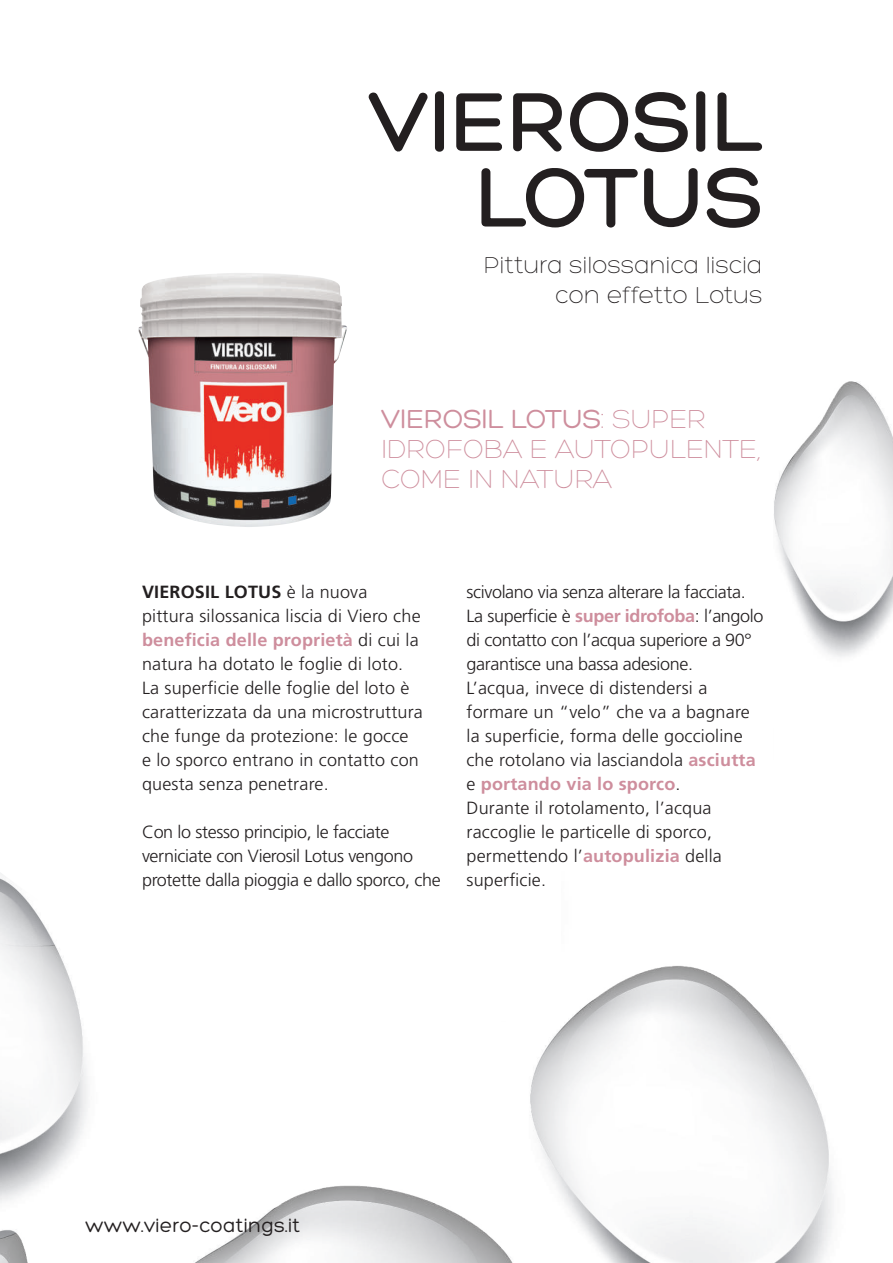
<style>
.page{position:relative;width:893px;height:1263px;background:#fff}
.page>*{position:absolute;margin:0;border:0;box-sizing:border-box;transform-origin:0 0}
.t1{font:86.25px/75.8px "Hero";color:#231f20}
.t2{font:300 28.2px/29.8px "Hero";letter-spacing:-.01em;color:#ce8e9d}
.t3{font:28.2px "Hero";color:#ce8e9d}
.t4{font:300 24.9px/30.6px "Hero";color:#231f20;text-align:right}
.t5{font:20.25px "Hero";letter-spacing:.01em;color:#231f20}
.t6{font:300 17.7px/24px "Frutiger LT Std";letter-spacing:.01em;color:#231f20}
.t7{font:300 17.7px/24px "Frutiger LT Std";letter-spacing:-.02em;color:#231f20}
.s1{font-weight:700}
.s2{font-weight:700;color:#ce8e9d}
</style>
<div class="page">
<img style="left:0;top:381px;width:893px;height:882px">
<div style="left:0;top:324px;width:773px;height:547px;background:#fff"></div>
<div style="left:97px;top:533px;width:404px;height:559px;background:#fff"></div>
<div style="left:149px;top:462px;width:412px;height:559px;background:#fff"></div>
<svg style="left:368px;top:92px;width:60px;height:60px"></svg>
<svg style="left:435px;top:91px;width:9px;height:61px"></svg>
<svg style="left:456px;top:93px;width:46px;height:58px"></svg>
<svg style="left:513px;top:93px;width:49px;height:59px"></svg>
<svg style="left:570px;top:92px;width:118px;height:61px"></svg>
<svg style="left:696px;top:91px;width:10px;height:61px"></svg>
<svg style="left:717px;top:93px;width:45px;height:58px"></svg>
<svg style="left:481px;top:168px;width:217px;height:60px"></svg>
<svg style="left:706px;top:167px;width:54px;height:61px"></svg>
<img style="left:138px;top:273px;width:209px;height:254px">
<svg style="left:0;top:871px;width:97px;height:102px"></svg>
<h1 class="t1" style="left:476px;top:84px;width:57px;text-indent:-107px">VIEROSIL<br>LOTUS</h1>
<h3 class="t4" style="left:484px;top:250px;width:280px">Pittura silossanica liscia con effetto Lotus</h3>
<h2 class="t3" style="left:381px;top:405px;width:35px">VIEROSIL</h2>
<h2 class="t3" style="left:511px;top:405px;width:19px">LOTUS</h2>
<h2 class="t2" style="left:381px;top:404px;width:381px;text-indent:220px">: SUPER<br>IDROFOBA E AUTOPULENTE,<br>COME IN NATURA</h2>
<p class="t6" style="left:142px;top:580px;width:282px"><span class="s1">VIEROSIL LOTUS</span> è la nuova pittura silossanica liscia di Viero che <span class="s2">beneficia delle proprietà</span> di cui la natura ha dotato le foglie di loto.<br>La superficie delle foglie del loto è caratterizzata da una microstruttura che funge da protezione: le gocce<br>e lo sporco entrano in contatto con questa senza penetrare.</p>
<p class="t7" style="left:142px;top:820px;width:300px">Con lo stesso principio, le facciate verniciate con Vierosil Lotus vengono protette dalla pioggia e dallo sporco, che</p>
<p class="t6" style="left:466px;top:580px;width:299px">scivolano via senza alterare la facciata.<br>La superficie è <span class="s2">super idrofoba</span>: l’angolo di contatto con l’acqua superiore a 90° garantisce una bassa adesione.<br>L’acqua, invece di distendersi a formare un “velo” che va a bagnare la superficie, forma delle goccioline che rotolano via lasciandola <span class="s2">asciutta </span>e <span class="s2">portando via lo sporco</span>.<br>Durante il rotolamento, l’acqua raccoglie le particelle di sporco, permettendo l’<span class="s2">autopulizia</span> della superficie.</p>
<p class="t5" style="left:85px;top:1215px;width:217px">www.viero-coatings.it</p>
</div>
